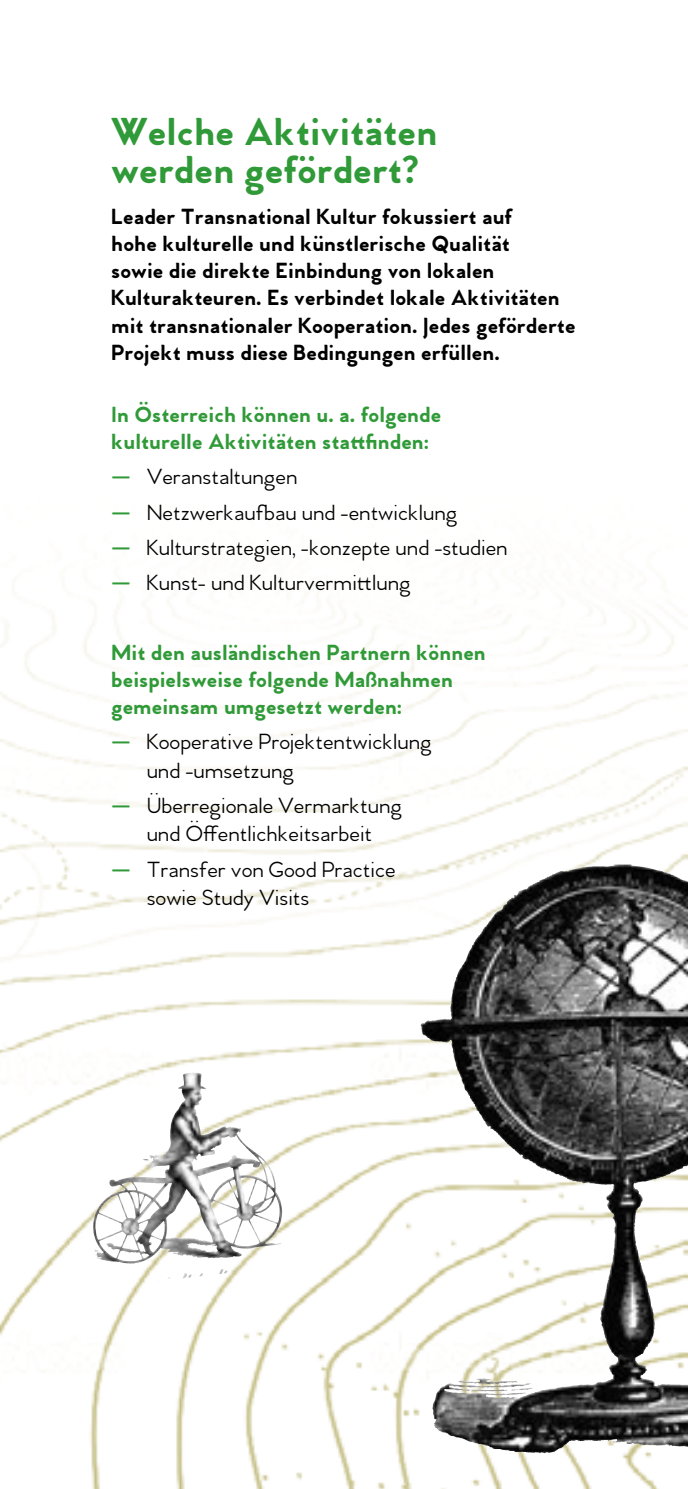
<style>
.page{position:relative;width:688px;height:1489px;background:#fff}
.page>*{position:absolute;margin:0;border:0;box-sizing:border-box;transform-origin:0 0}
.H2-gruen2{font:700 40px/38px "Venti CF";color:#309a38}
.t1{font:500 22.5px/28.2px "Venti CF";color:#000}
.P-ersterAbsatz{font:700 22.5px/27px "Venti CF";color:#000}
.t2{font:700 22.5px/27px "Venti CF";color:#309a38}
.s1{font-weight:700;font-size:25px;color:#309a38}
</style>
<div class="page">
<img style="left:0;top:587px;width:687px;height:901px">
<img style="left:146px;top:1072px;width:44px;height:97px">
<img style="left:420px;top:864px;width:194px;height:164px">
<h2 class="H2-gruen2" style="left:111px;top:115px;width:328px">Welche Aktivitäten werden gefördert?</h2>
<p class="P-ersterAbsatz" style="left:111px;top:205px;width:466px">Leader Transnational Kultur fokussiert auf<br>hohe kulturelle und künstlerische Qualität<br>sowie die direkte Einbindung von lokalen Kulturakteuren. Es verbindet lokale Aktivitäten mit transnationaler Kooperation. Jedes geförderte Projekt muss diese Bedingungen erfüllen.</p>
<h3 class="t2" style="left:111px;top:402px;width:331px">In Österreich können u. a. folgende kulturelle Aktivitäten stattfinden:</h3>
<p class="t1" style="left:111px;top:463px;width:188px"><span class="s1">—</span> Veranstaltungen</p>
<p class="t1" style="left:111px;top:498px;width:347px"><span class="s1">—</span> Netzwerkaufbau und -entwicklung</p>
<p class="t1" style="left:111px;top:534px;width:398px"><span class="s1">—</span> Kulturstrategien, -konzepte und -studien</p>
<p class="t1" style="left:111px;top:569px;width:301px"><span class="s1">—</span> Kunst- und Kulturvermittlung</p>
<h3 class="t2" style="left:111px;top:640px;width:376px">Mit den ausländischen Partnern können beispielsweise folgende Maßnahmen gemeinsam umgesetzt werden:</h3>
<p class="t1" style="left:147px;top:728px;width:286px;text-indent:-35px"><span class="s1">—</span> Kooperative Projektentwicklung und -umsetzung</p>
<p class="t1" style="left:111px;top:792px;width:292px;text-align:center"><span class="s1">—</span> Überregionale Vermarktung und Öffentlichkeitsarbeit</p>
<p class="t1" style="left:147px;top:855px;width:250px;text-indent:-35px"><span class="s1">—</span> Transfer von Good Practice sowie Study Visits</p>
</div>
